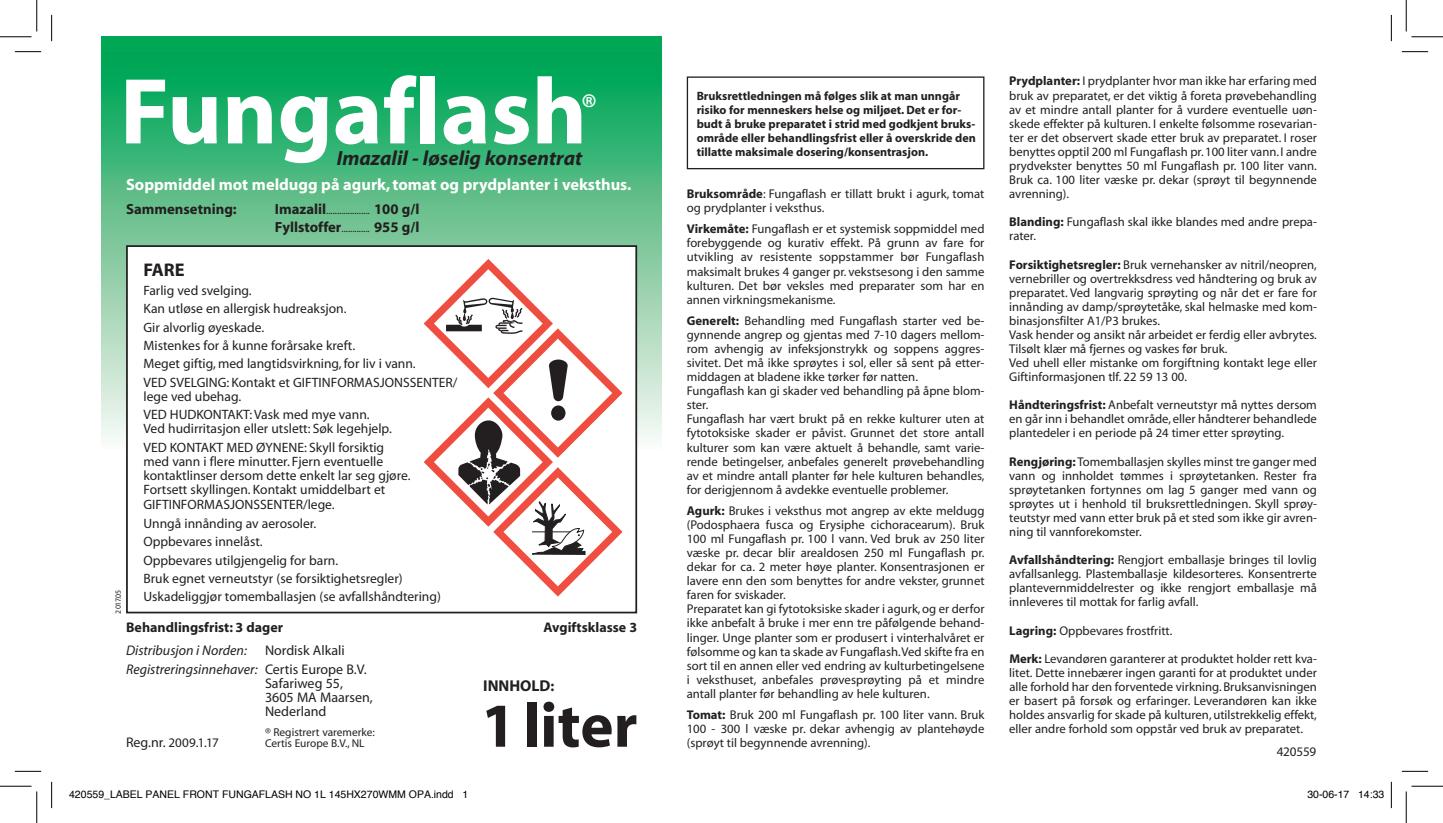
<style>
.page{position:relative;width:1443px;height:823px;background:#fff}
.page>*{position:absolute;margin:0;border:0;box-sizing:border-box;transform-origin:0 0}
.t1{font:700 94.5px "Myriad";color:#fff}
.t2{font:700 63px "Myriad";color:#231f20}
.t3{font:700 28.88px "Myriad";color:#fff}
.t4{font:italic 700 20.65px "Myriad";color:#231f20}
.t5{font:700 18.38px "Myriad";color:#231f20}
.t6{font:700 16.45px "Myriad";color:#fff}
.t7{font:700 15.75px "Myriad";color:#231f20}
.t8{font:700 14.7px "Myriad";color:#231f20}
.t9{font:14px/14px "Myriad";color:#231f20}
.t10{font:700 14px "Myriad";color:#231f20}
.t11{font:italic 14px "Myriad";color:#231f20}
.t12{font:13.65px/18.4px "Myriad";color:#231f20}
.t13{font:13.12px "Myriad Pro";color:#231f20}
.t14{font:12.6px/14px "Myriad";color:#231f20;text-align:justify}
.t15{font:700 12.08px/14px "Myriad";color:#231f20}
.t16{font:11.38px "Myriad";color:#231f20}
.t17{font:10.5px "Helvetica";color:#000}
.t18{font:10.5px "Myriad";color:#231f20}
.t19{font:7.88px "Myriad";letter-spacing:-.025em;color:#231f20}
.s1{font-weight:700;font-size:14.7px}
.s2{font-weight:400;font-size:10.5px}
.s3{font-style:italic}
.s4{font-size:14.88px}
.s5{font-weight:700}
</style>
<div class="page">
<div style="left:101px;top:52px;width:561px;height:396px;background:linear-gradient(to bottom,#009f4d,#fff5f2)"></div>
<div style="left:127px;top:246px;width:509px;height:366px;background:#fff"></div>
<div style="left:126px;top:245px;width:511px;height:368px;border:2px solid #231f20"></div>
<div style="left:687px;top:76px;width:297px;height:93px;border:1px solid #231f20"></div>
<div style="left:101px;top:37px;width:561px;height:15px;background:#00a855"></div>
<svg style="left:424px;top:259px;width:198px;height:337px"></svg>
<svg style="left:15px;top:51px;width:26px;height:1px"></svg>
<svg style="left:1402px;top:51px;width:26px;height:1px"></svg>
<svg style="left:15px;top:771px;width:26px;height:1px"></svg>
<svg style="left:1402px;top:771px;width:26px;height:1px"></svg>
<svg style="left:51px;top:15px;width:1px;height:26px"></svg>
<svg style="left:51px;top:781px;width:1px;height:27px"></svg>
<svg style="left:1391px;top:15px;width:1px;height:26px"></svg>
<svg style="left:1391px;top:781px;width:1px;height:27px"></svg>
<hr style="left:0;top:36px;width:32px;height:1px;background:#000">
<hr style="left:1411px;top:36px;width:32px;height:1px;background:#000">
<hr style="left:0;top:786px;width:32px;height:1px;background:#000">
<hr style="left:1411px;top:786px;width:32px;height:1px;background:#000">
<hr style="left:36px;top:0;width:1px;height:31px;background:#000">
<hr style="left:36px;top:791px;width:1px;height:32px;background:#000">
<hr style="left:1406px;top:0;width:1px;height:31px;background:#000">
<hr style="left:1406px;top:791px;width:1px;height:32px;background:#000">
<h1 class="t1" style="left:120px;top:63px;width:469px">Fungaflash</h1>
<h3 class="t3" style="left:582px;top:89px;width:16px">®</h3>
<h3 class="t4" style="left:337px;top:147px;width:247px">Imazalil - løselig konsentrat</h3>
<h3 class="t6" style="left:126px;top:175px;width:507px">Soppmiddel mot meldugg på agurk,tomat og prydplanter i veksthus.</h3>
<p class="t8" style="left:126px;top:201px;width:112px">Sammensetning:</p>
<p class="t18" style="left:275px;top:205px;width:146px"><span class="s1">Imazalil</span>.................... <span class="s1">100 g/l</span></p>
<p class="t8" style="left:275px;top:219px;width:146px">Fyllstoffer<span class="s2">.............</span> 955 g/l</p>
<p class="t19" style="left:114px;top:613px;width:25px;rotate:-90deg">2017.05</p>
<h3 class="t5" style="left:143px;top:260px;width:43px">FARE</h3>
<p class="t12" style="left:143px;top:282px;width:316px">Farlig ved svelging.<br>Kan utløse en allergisk hudreaksjon.<br>Gir alvorlig øyeskade.<br>Mistenkes for å kunne forårsake kreft.<br>Meget giftig, med langtidsvirkning, for liv i vann.<br>VED SVELGING: Kontakt et GIFTINFORMASJONSSENTER/</p>
<p class="t12" style="left:143px;top:387px;width:228px">lege ved ubehag.<br>VED HUDKONTAKT:Vask med mye vann.</p>
<p class="t12" style="left:143px;top:420px;width:250px">Ved hudirritasjon eller utslett: Søk legehjelp.<br>VED KONTAKT MED ØYNENE: Skyll forsiktig</p>
<p class="t12" style="left:143px;top:454px;width:268px;line-height:14px">med vann i flere minutter. Fjern eventuelle kontaktlinser dersom dette enkelt lar seg gjøre.<br>Fortsett skyllingen. Kontakt umiddelbart et</p>
<p class="t12" style="left:143px;top:496px;width:299px">GIFTINFORMASJONSSENTER/lege.<br>Unngå innånding av aerosoler.<br>Oppbevares innelåst.<br>Oppbevares utilgjengelig for barn.<br>Bruk egnet verneutstyr (se forsiktighetsregler)<br>Uskadeliggjør tomemballasjen (se avfallshåndtering)</p>
<p class="t10" style="left:126px;top:620px;width:158px">Behandlingsfrist: 3 dager</p>
<p class="t10" style="left:543px;top:620px;width:95px">Avgiftsklasse 3</p>
<p class="t11" style="left:126px;top:643px;width:122px">Distribusjon i Norden:</p>
<p class="t9" style="left:126px;top:641px;width:242px;line-height:19.2px;text-indent:139px">Nordisk Alkali<br><span class="s3">Registreringsinnehaver:</span> Certis Europe B.V.</p>
<p class="t9" style="left:265px;top:676px;width:109px">Safariweg 55,<br>3605 MA Maarsen,<br>Nederland</p>
<p class="t16" style="left:265px;top:726px;width:111px">® Registrert varemerke:</p>
<p class="t9" style="left:126px;top:735px;width:94px">Reg.nr. 2009.1.14</p>
<p class="t16" style="left:265px;top:737px;width:101px">Certis Europe B.V., NL</p>
<p class="t7" style="left:483px;top:677px;width:73px">INNHOLD<span class="s4">:</span></p>
<h2 class="t2" style="left:481px;top:693px;width:158px">1liter</h2>
<p class="t13" style="left:168px;top:734px;width:52px">2009.1.17</p>
<p class="t15" style="left:697px;top:89px;width:281px">Bruksrettledningen må følges slik at man unngår risiko for menneskers helse og miljøet. Det er for&shy;budt å bruke preparatet i strid med godkjent bruks&shy;område eller behandlingsfrist eller å overskride den tillatte maksimale dosering/konsentrasjon.</p>
<p class="t14" style="left:687px;top:187px;width:299px"><span class="s5">Bruksområde</span>: Fungaflash er tillatt brukt i agurk, tomat og prydplanter i veksthus.</p>
<p class="t14" style="left:687px;top:223px;width:299px"><span class="s5">Virkemåte:</span> Fungaflash er et systemisk soppmiddel med forebyggende og kurativ effekt. På grunn av fare for utvikling av resistente soppstammer bør Fungaflash maksimalt brukes 4 ganger pr. vekstsesong i den samme kulturen. Det bør veksles med preparater som har en annen virkningsmekanisme.</p>
<p class="t14" style="left:687px;top:314px;width:299px;text-align:left"><span class="s5">Generelt:</span> Behandling med Fungaflash starter ved be&shy;gynnende angrep og gjentas med 7-10 dagers mellom&shy;rom avhengig av infeksjonstrykk og soppens aggres&shy;sivitet. Det må ikke sprøytes i sol, eller så sent på etter&shy;middagen at bladene ikke tørker før natten.<br>Fungaflash kan gi skader ved behandling på åpne blom&shy;ster.<br>Fungaflash har vært brukt på en rekke kulturer uten at fytotoksiske skader er påvist. Grunnet det store antall kulturer som kan være aktuelt å behandle, samt varie&shy;rende betingelser, anbefales generelt prøvebehandling av et mindre antall planter før hele kulturen behandles, for derigjennom å avdekke eventuelle problemer.</p>
<p class="t14" style="left:687px;top:504px;width:299px;text-align:left"><span class="s5">Agurk:</span> Brukes i veksthus mot angrep av ekte meldugg (Podosphaera fusca og Erysiphe cichoracearum). Bruk 100 ml Fungaflash pr. 100 l vann. Ved bruk av 250 liter væske pr. decar blir arealdosen 250 ml Fungaflash pr. dekar for ca. 2 meter høye planter. Konsentrasjonen er lavere enn den som benyttes for andre vekster, grunnet faren for sviskader.<br>Preparatet kan gi fytotoksiske skader i agurk,og er derfor ikke anbefalt å bruke i mer enn tre påfølgende behand&shy;linger. Unge planter som er produsert i vinterhalvåret er følsomme og kan ta skade av Fungaflash.Ved skifte fra en sort til en annen eller ved endring av kulturbetingelsene i veksthuset, anbefales prøvesprøyting på et mindre antall planter før behandling av hele kulturen.</p>
<p class="t14" style="left:687px;top:708px;width:299px"><span class="s5">Tomat:</span> Bruk 200 ml Fungaflash pr. 100 liter vann. Bruk 100 - 300 l væske pr. dekar avhengig av plantehøyde (sprøyt til begynnende avrenning).</p>
<p class="t14" style="left:1009px;top:75px;width:309px"><span class="s5">Prydplanter:</span> I prydplanter hvor man ikke har erfaring med bruk av preparatet, er det viktig å foreta prøvebehandling av et mindre antall planter for å vurdere eventuelle uøn&shy;skede effekter på kulturen. I enkelte følsomme rosevarian&shy;ter er det observert skade etter bruk av preparatet. I roser benyttes opptil 200 ml Fungaflash pr.100 liter vann. I andre prydvekster benyttes 50 ml Fungaflash pr. 100 liter vann.<br>Bruk ca. 100 liter væske pr. dekar (sprøyt til begynnende avrenning).</p>
<p class="t14" style="left:1009px;top:215px;width:309px"><span class="s5">Blanding:</span> Fungaflash skal ikke blandes med andre prepa&shy;rater.</p>
<p class="t14" style="left:1009px;top:258px;width:309px;text-align:left"><span class="s5">Forsiktighetsregler:</span> Bruk vernehansker av nitril/neopren, vernebriller og overtrekksdress ved håndtering og bruk av preparatet. Ved langvarig sprøyting og når det er fare for innånding av damp/sprøytetåke, skal helmaske med kom&shy;binasjonsfilter A1/P3 brukes.<br>Vask hender og ansikt når arbeidet er ferdig eller avbrytes.<br>Tilsølt klær må fjernes og vaskes før bruk.<br>Ved uhell eller mistanke om forgiftning kontakt lege eller Giftinformasjonen tlf. 22 59 13 00.</p>
<p class="t14" style="left:1009px;top:398px;width:309px"><span class="s5">Håndteringsfrist:</span> Anbefalt verneutstyr må nyttes dersom en går inn i behandlet område, eller håndterer behandlede plantedeler i en periode på 24 timer etter sprøyting.</p>
<p class="t14" style="left:1009px;top:455px;width:309px"><span class="s5">Rengjøring:</span> Tomemballasjen skylles minst tre ganger med vann og innholdet tømmes i sprøytetanken. Rester fra sprøytetanken fortynnes om lag 5 ganger med vann og sprøytes ut i henhold til bruksrettledningen. Skyll sprøy&shy;teutstyr med vann etter bruk på et sted som ikke gir avren&shy;ning til vannforekomster.</p>
<p class="t14" style="left:1009px;top:553px;width:309px"><span class="s5">Avfallshåndtering:</span> Rengjort emballasje bringes til lovlig avfallsanlegg. Plastemballasje kildesorteres. Konsentrerte plantevernmiddelrester og ikke rengjort emballasje må innleveres til mottak for farlig avfall.</p>
<p class="t14" style="left:1009px;top:624px;width:165px"><span class="s5">Lagring:</span> Oppbevares frostfritt.</p>
<p class="t14" style="left:1009px;top:652px;width:309px"><span class="s5">Merk:</span> Levandøren garanterer at produktet holder rett kva&shy;litet. Dette innebærer ingen garanti for at produktet under alle forhold har den forventede virkning.Bruksanvisningen er basert på forsøk og erfaringer. Leverandøren kan ikke holdes ansvarlig for skade på kulturen, utilstrekkelig effekt, eller andre forhold som oppstår ved bruk av preparatet.</p>
<p class="t13" style="left:1276px;top:743px;width:41px">420559</p>
<p class="t17" style="left:69px;top:785px;width:401px">420559_LABEL PANEL FRONT FUNGAFLASH NO 1L 145HX270WMM OPA.indd 1</p>
<p class="t17" style="left:1307px;top:785px;width:79px">30-06-17 14:33</p>
</div>
